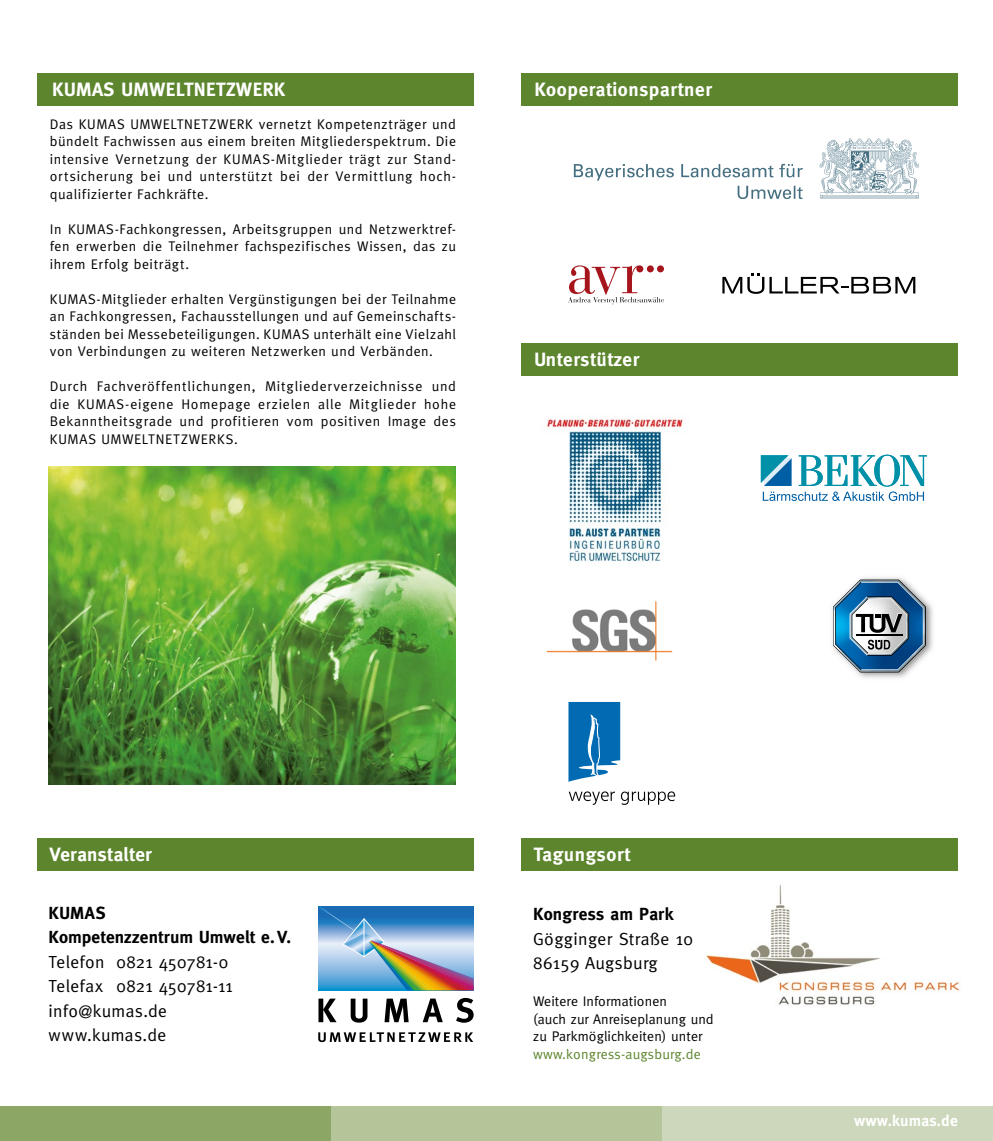
<style>
.page{position:relative;width:993px;height:1141px;background:#fff}
.page>*{position:absolute;margin:0;border:0;box-sizing:border-box;transform-origin:0 0}
.t1{font:700 19.25px "Meta";letter-spacing:.03em;color:#fff}
.t2{font:17.5px/24.5px "Meta";letter-spacing:.02em;color:#000}
.t3{font:700 17.5px/24.5px "Meta";letter-spacing:.005em;color:#000}
.t4{font:700 15.75px "Meta";letter-spacing:.01em;color:#fff}
.t5{font:14px/17.5px "Meta";letter-spacing:.04em;color:#000;text-align:justify}
.t6{font:14px/17.5px "Meta";letter-spacing:.005em;color:#000}
.t7{font:14px "Meta";letter-spacing:.015em;color:#5d852d}
</style>
<div class="page">
<div style="left:331px;top:1106px;width:330px;height:35px;background:#b4c59a"></div>
<div style="left:661px;top:1106px;width:331px;height:35px;background:#ccd7bb"></div>
<div style="left:0;top:1106px;width:331px;height:35px;background:#8ba665"></div>
<div style="left:37px;top:838px;width:436px;height:33px;background:#5d852d"></div>
<svg style="left:318px;top:907px;width:155px;height:83px;background:#80a0bd"></svg>
<svg style="left:318px;top:998px;width:155px;height:25px"></svg>
<svg style="left:318px;top:1032px;width:155px;height:10px"></svg>
<div style="left:37px;top:73px;width:436px;height:32px;background:#5d852d"></div>
<img style="left:49px;top:467px;width:406px;height:318px">
<svg style="left:568px;top:265px;width:95px;height:39px"></svg>
<svg style="left:722px;top:273px;width:193px;height:21px"></svg>
<div style="left:521px;top:73px;width:436px;height:32px;background:#5d852d"></div>
<div style="left:521px;top:344px;width:436px;height:32px;background:#5d852d"></div>
<div style="left:521px;top:838px;width:436px;height:33px;background:#5d852d"></div>
<img style="left:706px;top:885px;width:254px;height:120px">
<img style="left:573px;top:138px;width:344px;height:61px">
<img style="left:546px;top:601px;width:127px;height:60px">
<svg style="left:760px;top:455px;width:166px;height:46px"></svg>
<svg style="left:568px;top:702px;width:52px;height:80px;background:#3086c1"></svg>
<svg style="left:568px;top:791px;width:46px;height:14px"></svg>
<svg style="left:620px;top:791px;width:55px;height:14px"></svg>
<img style="left:856px;top:577px;width:77px;height:101px">
<svg style="left:832px;top:580px;width:93px;height:92px"></svg>
<img style="left:547px;top:418px;width:136px;height:144px">
<h1 class="t1" style="left:52px;top:78px;width:235px">KUMAS UMWELTNETZWERK</h1>
<p class="t5" style="left:50px;top:115px;width:407px">Das KUMAS UMWELTNETZWERK vernetzt Kompetenzträger und bündelt Fachwissen aus einem breiten Mitgliederspektrum. Die intensive Vernetzung der KUMAS-Mitglieder trägt zur Stand&shy;ortsicherung bei und unterstützt bei der Vermittlung hoch&shy;qualifizierter Fachkräfte.</p>
<p class="t5" style="left:50px;top:220px;width:407px">In KUMAS-Fachkongressen, Arbeitsgruppen und Netzwerktref&shy;fen erwerben die Teilnehmer fachspezifisches Wissen, das zu ihrem Erfolg beiträgt.</p>
<p class="t5" style="left:50px;top:290px;width:407px">KUMAS-Mitglieder erhalten Vergünstigungen bei der Teilnahme an Fachkongressen, Fachausstellungen und auf Gemeinschafts&shy;ständen bei Messebeteiligungen. KUMAS unterhält eine Vielzahl von Verbindungen zu weiteren Netzwerken und Verbänden.</p>
<p class="t5" style="left:50px;top:378px;width:407px">Durch Fachveröffentlichungen, Mitgliederverzeichnisse und die KUMAS-eigene Homepage erzielen alle Mitglieder hohe Bekanntheitsgrade und profitieren vom positiven Image des KUMAS UMWELTNETZWERKS.</p>
<h1 class="t1" style="left:534px;top:78px;width:179px">Kooperationspartner</h1>
<h1 class="t1" style="left:534px;top:348px;width:106px">Unterstützer</h1>
<h1 class="t1" style="left:49px;top:843px;width:104px">Veranstalter</h1>
<p class="t3" style="left:49px;top:901px;width:244px">KUMAS<br>Kompetenzzentrum Umwelt e. V.</p>
<p class="t2" style="left:49px;top:949px;width:185px">Telefon 0821 450781-0<br>Telefax 0821 450781-11 info@kumas.de www.kumas.de</p>
<h1 class="t1" style="left:533px;top:843px;width:98px">Tagungsort</h1>
<p class="t3" style="left:533px;top:902px;width:142px">Kongress am Park</p>
<p class="t2" style="left:533px;top:926px;width:161px">Gögginger Straße 10<br>86159 Augsburg</p>
<p class="t6" style="left:533px;top:993px;width:182px">Weitere Informationen<br>(auch zur Anreiseplanung und zu Parkmöglichkeiten) unter</p>
<p class="t7" style="left:533px;top:1046px;width:169px">www.kongress-augsburg.de</p>
<p class="t4" style="left:853px;top:1111px;width:105px">www.kumas.de</p>
</div>
